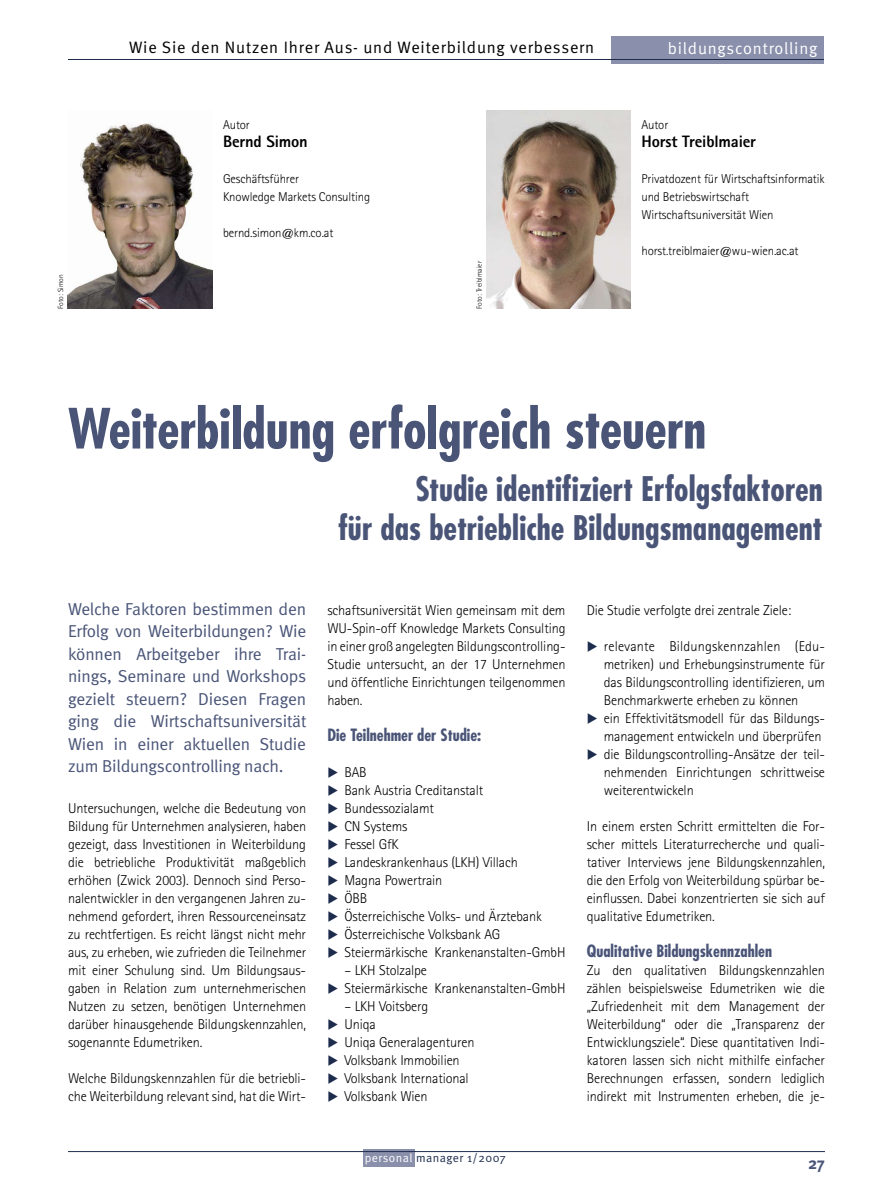
<style>
.page{position:relative;width:893px;height:1191px;background:#fff}
.page>*{position:absolute;margin:0;border:0;box-sizing:border-box;transform-origin:0 0}
.Head_Blau{font:700 condensed 54px "Futura";letter-spacing:-.005em;color:#495477}
.t1{font:700 condensed 33px "Futura";color:#495477}
.Body_Intro_Blau{font:17.25px/22.5px "Meta Normal";letter-spacing:-.01em;color:#495477;text-align:justify}
.Body{font:700 condensed 16.5px "Futura";color:#495477}
.Seite_Thema{font:16.5px "Meta Normal";letter-spacing:.05em;color:#000}
.Autor{font:800 16.5px "Rotis Sans Serif";letter-spacing:-.01em;color:#000}
.Seite_Thema_Balken{font:16.5px "Meta Normal";letter-spacing:.045em;color:#fff}
.Seite_Ziffer{font:700 16.5px "Meta";color:#495477}
.Body-2{font:300 14.25px/18px "Rotis Sans Serif";letter-spacing:-.01em;color:#000;text-align:justify}
.Body_Aufzählung_Blau{font:300 14.25px/18px "Rotis Sans Serif";letter-spacing:-.01em;color:#000;text-align:justify}
.Autor-2{font:300 12.75px/18px "Rotis Sans Serif";letter-spacing:-.01em;color:#000}
.t2{font:12.75px/18px "Wingdings 3";color:#1d2c4d;text-align:justify}
.Seite_Kennung{font:12px "Meta Normal";letter-spacing:.04em;color:#1d2c4d}
.Foto-_und_Quellen{font:300 7.5px "Rotis Sans Serif";color:#000}
.s1{color:#fff}
</style>
<div class="page">
<div style="left:363px;top:1149px;width:51px;height:17px;background:#8a8fab"></div>
<hr style="left:68px;top:1151px;width:757px;height:1px;background:#1d2c4d">
<div style="left:611px;top:36px;width:213px;height:28px;background:#8a8fab"></div>
<hr style="left:68px;top:59px;width:756px;height:1px;background:#1d2c4d">
<img style="left:68px;top:123px;width:144px;height:186px">
<img style="left:486px;top:111px;width:145px;height:198px">
<p class="Seite_Thema" style="left:129px;top:38px;width:467px">Wie Sie den Nutzen Ihrer Aus- und Weiterbildung verbessern</p>
<p class="Seite_Thema_Balken" style="left:668px;top:38px;width:151px">bildungscontrolling</p>
<p class="Foto-_und_Quellen" style="left:56px;top:308px;width:36px;rotate:-90deg">Foto: Simon</p>
<p class="Autor-2" style="left:223px;top:115px;width:28px">Autor</p>
<p class="Autor" style="left:223px;top:130px;width:86px">Bernd Simon</p>
<p class="Autor-2" style="left:223px;top:169px;width:78px">Geschäftsführer</p>
<p class="Autor-2" style="left:223px;top:187px;width:149px">Knowledge Markets Consulting</p>
<p class="Autor-2" style="left:223px;top:223px;width:112px">bernd.simon@km.co.at</p>
<p class="Foto-_und_Quellen" style="left:475px;top:308px;width:49px;rotate:-90deg">Foto: Treiblmaier</p>
<p class="Autor-2" style="left:641px;top:115px;width:28px">Autor</p>
<p class="Autor" style="left:641px;top:130px;width:116px">Horst Treiblmaier</p>
<p class="Autor-2" style="left:641px;top:169px;width:185px">Privatdozent für Wirtschaftsinformatik und Betriebswirtschaft</p>
<p class="Autor-2" style="left:641px;top:205px;width:133px">Wirtschaftsuniversität Wien</p>
<p class="Autor-2" style="left:641px;top:241px;width:159px">horst.treiblmaier@wu-wien.ac.at</p>
<p class="Head_Blau" style="left:68px;top:395px;width:640px">Weiterbildung erfolgreich steuern</p>
<p class="t1" style="left:416px;top:468px;width:409px">Studie identifiziert Erfolgsfaktoren</p>
<p class="t1" style="left:338px;top:507px;width:486px">für das betriebliche Bildungsmanagement</p>
<p class="Body_Intro_Blau" style="left:68px;top:597px;width:240px">Welche Faktoren bestimmen den Erfolg von Weiterbildungen? Wie können Arbeitgeber ihre Trai&shy;nings, Seminare und Workshops gezielt steuern? Diesen Fragen ging die Wirtschaftsuniversität Wien in einer aktuellen Studie zum Bildungscontrolling nach.</p>
<p class="Body-2" style="left:68px;top:799px;width:240px">Untersuchungen, welche die Bedeutung von Bildung für Unternehmen analysieren, haben gezeigt, dass Investitionen in Weiterbildung die betriebliche Produktivität maßgeblich erhöhen (Zwick 2003). Dennoch sind Perso&shy;nalentwickler in den vergangenen Jahren zu&shy;nehmend gefordert, ihren Ressourceneinsatz zu rechtfertigen. Es reicht längst nicht mehr aus, zu erheben, wie zufrieden die Teilnehmer mit einer Schulung sind. Um Bildungsaus&shy;gaben in Relation zum unternehmerischen Nutzen zu setzen, benötigen Unternehmen darüber hinausgehende Bildungskennzahlen, sogenannte Edumetriken.</p>
<p class="Body-2" style="left:68px;top:1069px;width:240px">Welche Bildungskennzahlen für die betriebli&shy;che Weiterbildung relevant sind, hat die Wirt-</p>
<p class="Body-2" style="left:327px;top:601px;width:240px">schaftsuniversität Wien gemeinsam mit dem WU-Spin-off Knowledge Markets Consulting in einer groß angelegten Bildungscontrolling-Studie untersucht, an der 17 Unternehmen und öffentliche Einrichtungen teilgenommen haben.</p>
<p class="Body" style="left:327px;top:724px;width:155px">Die Teilnehmer der Studie:</p>
<p class="Body_Aufzählung_Blau" style="left:344px;top:763px;width:24px">BAB</p>
<p class="Body_Aufzählung_Blau" style="left:344px;top:781px;width:140px">Bank Austria Creditanstalt</p>
<p class="Body_Aufzählung_Blau" style="left:344px;top:799px;width:91px">Bundessozialamt</p>
<p class="Body_Aufzählung_Blau" style="left:344px;top:817px;width:64px">CN Systems</p>
<p class="Body_Aufzählung_Blau" style="left:344px;top:835px;width:56px">Fessel GfK</p>
<p class="Body_Aufzählung_Blau" style="left:344px;top:853px;width:175px">Landeskrankenhaus (LKH) Villach</p>
<p class="Body_Aufzählung_Blau" style="left:344px;top:871px;width:99px">Magna Powertrain</p>
<p class="Body_Aufzählung_Blau" style="left:344px;top:889px;width:24px">ÖBB</p>
<p class="Body_Aufzählung_Blau" style="left:344px;top:907px;width:199px">Österreichische Volks- und Ärztebank</p>
<p class="Body_Aufzählung_Blau" style="left:344px;top:925px;width:157px">Österreichische Volksbank AG</p>
<p class="Body_Aufzählung_Blau" style="left:344px;top:943px;width:223px">Steiermärkische Krankenanstalten-GmbH</p>
<p class="Body_Aufzählung_Blau" style="left:344px;top:961px;width:84px">– LKH Stolzalpe</p>
<p class="Body_Aufzählung_Blau" style="left:344px;top:979px;width:223px">Steiermärkische Krankenanstalten-GmbH</p>
<p class="Body_Aufzählung_Blau" style="left:344px;top:997px;width:85px">– LKH Voitsberg</p>
<p class="Body_Aufzählung_Blau" style="left:344px;top:1015px;width:33px">Uniqa</p>
<p class="Body_Aufzählung_Blau" style="left:344px;top:1033px;width:132px">Uniqa Generalagenturen</p>
<p class="Body_Aufzählung_Blau" style="left:344px;top:1051px;width:117px">Volksbank Immobilien</p>
<p class="Body_Aufzählung_Blau" style="left:344px;top:1069px;width:126px">Volksbank International</p>
<p class="Body_Aufzählung_Blau" style="left:344px;top:1087px;width:85px">Volksbank Wien</p>
<p class="t2" style="left:327px;top:763px;width:13px">◆ ◆ ◆ ◆ ◆ ◆ ◆ ◆ ◆ ◆ ◆</p>
<p class="t2" style="left:327px;top:1015px;width:13px">◆ ◆ ◆ ◆ ◆</p>
<p class="Seite_Kennung" style="left:365px;top:1151px;width:142px"><span class="s1">personal</span> manager 1/2007</p>
<p class="Body-2" style="left:587px;top:601px;width:206px">Die Studie verfolgte drei zentrale Ziele:</p>
<p class="Body_Aufzählung_Blau" style="left:604px;top:637px;width:223px">relevante Bildungskennzahlen (Edu&shy;metriken) und Erhebungsinstrumente für das Bildungscontrolling identifizieren, um Benchmarkwerte erheben zu können</p>
<p class="Body_Aufzählung_Blau" style="left:604px;top:709px;width:223px">ein Effektivitätsmodell für das Bildungs&shy;management entwickeln und überprüfen</p>
<p class="Body_Aufzählung_Blau" style="left:604px;top:745px;width:223px">die Bildungscontrolling-Ansätze der teil&shy;nehmenden Einrichtungen schrittweise weiterentwickeln</p>
<p class="Body-2" style="left:587px;top:817px;width:240px">In einem ersten Schritt ermittelten die For&shy;scher mittels Literaturrecherche und quali&shy;tativer Interviews jene Bildungskennzahlen, die den Erfolg von Weiterbildung spürbar be&shy;einflussen. Dabei konzentrierten sie sich auf qualitative Edumetriken.</p>
<p class="Body" style="left:587px;top:940px;width:187px">Qualitative Bildungskennzahlen</p>
<p class="Body-2" style="left:587px;top:961px;width:240px">Zu den qualitativen Bildungskennzahlen zählen beispielsweise Edumetriken wie die „Zufriedenheit mit dem Management der Weiterbildung“ oder die „Transparenz der Entwicklungsziele“. Diese quantitativen Indi&shy;katoren lassen sich nicht mithilfe einfacher Berechnungen erfassen, sondern lediglich indirekt mit Instrumenten erheben, die je-</p>
<p class="Seite_Ziffer" style="left:808px;top:1153px;width:18px">27</p>
</div>
